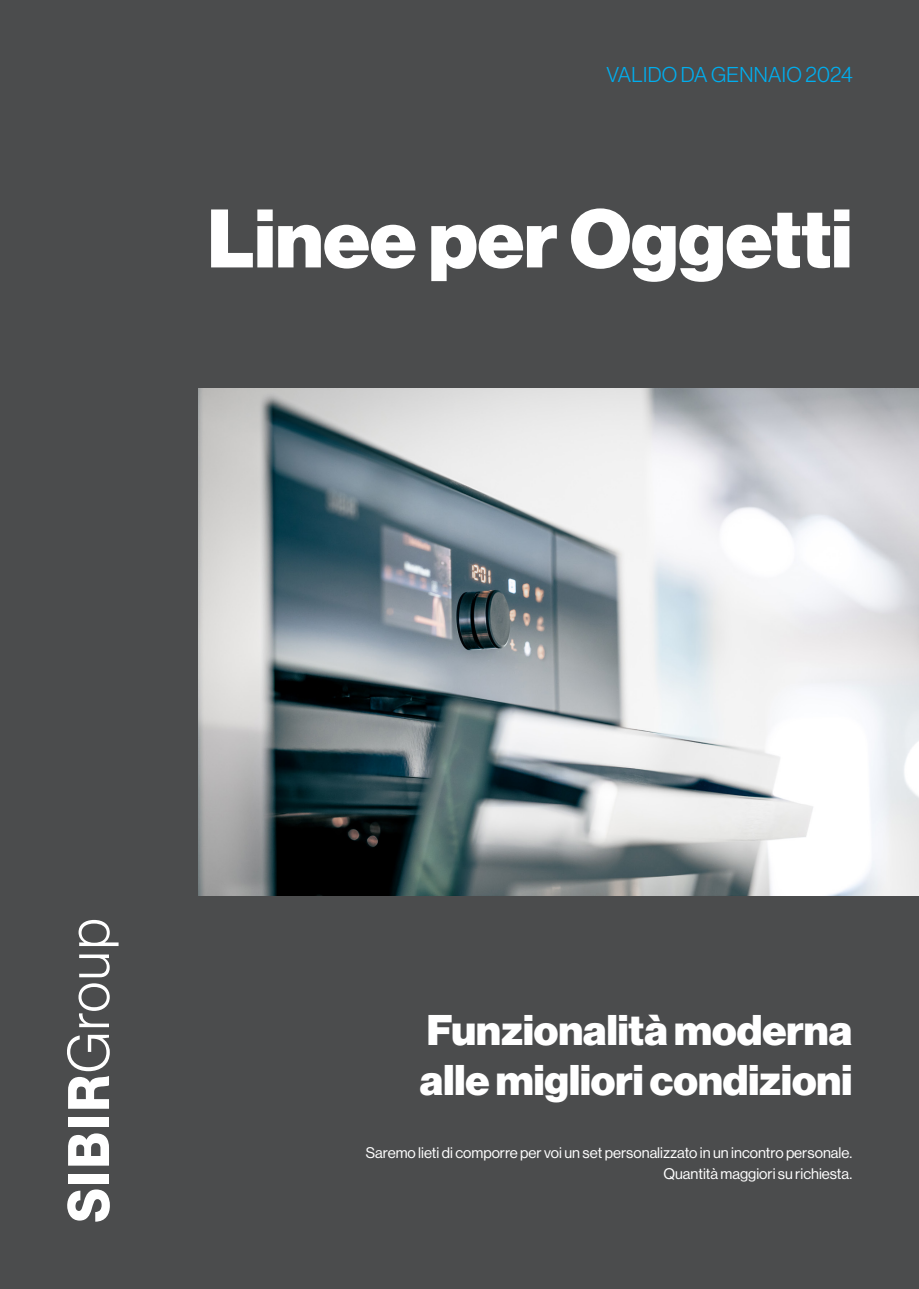
<style>
.page{position:relative;width:919px;height:1289px;background:#fff}
.page>*{position:absolute;margin:0;border:0;box-sizing:border-box;transform-origin:0 0}
.t1{font:81px "N Haas Grotesk DS Pro 95 Blk";color:#fff}
.t2{font:42px/50.4px "N Haas Grotesk DS Pro 95 Blk";color:#fff}
.t3{font:21px "N Haas Grotesk DS Pro 45 Lt";letter-spacing:.015em;color:#00aeef}
.t4{font:15px/21px "N Haas Grotesk DS Pro 55 Rg";color:#fff;text-align:right}
</style>
<div class="page">
<div style="left:0;top:0;width:918px;height:1288px;background:#4b4c4d"></div>
<svg style="left:67px;top:1189px;width:43px;height:32px"></svg>
<div style="left:68px;top:1173px;width:41px;height:10px;background:#fff"></div>
<svg style="left:68px;top:1133px;width:41px;height:32px"></svg>
<div style="left:68px;top:1116px;width:41px;height:10px;background:#fff"></div>
<svg style="left:67px;top:1034px;width:43px;height:74px"></svg>
<svg style="left:78px;top:983px;width:32px;height:44px"></svg>
<svg style="left:79px;top:954px;width:31px;height:23px"></svg>
<svg style="left:79px;top:919px;width:39px;height:27px"></svg>
<img style="left:198px;top:388px;width:720px;height:507px">
<p class="t3" style="left:606px;top:63px;width:248px">VALIDO DA GENNAIO 2024</p>
<p class="t1" style="left:207px;top:191px;width:646px">Linee per Oggetti</p>
<p class="t2" style="left:420px;top:1005px;width:433px">Funzionalità moderna alle migliori condizioni</p>
<p class="t4" style="left:366px;top:1142px;width:488px">Saremo lieti di comporre per voi un set personalizzato in un incontro personale.<br>Quantità maggiori su richiesta.</p>
</div>
